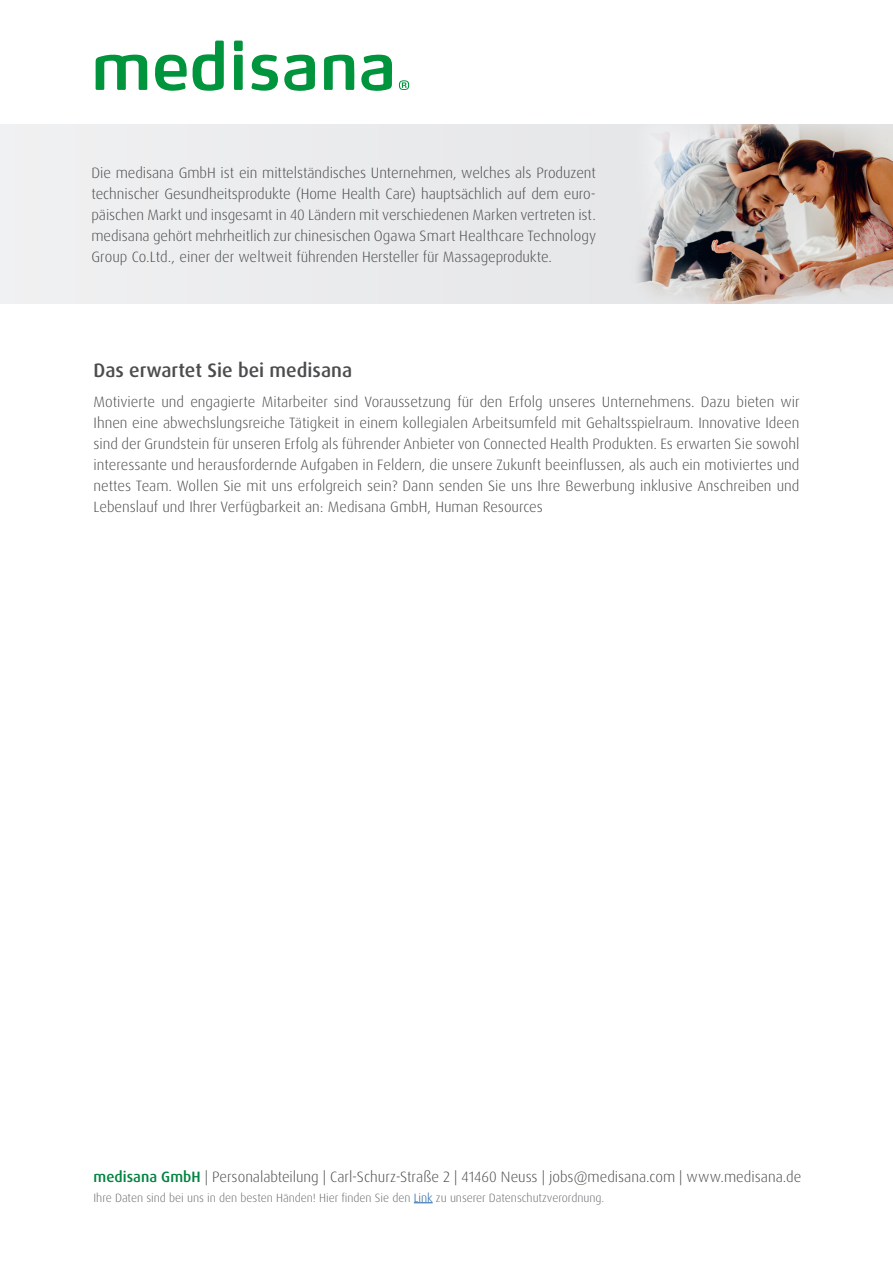
<style>
.page{position:relative;width:893px;height:1263px;background:#fff}
.page>*{position:absolute;margin:0;border:0;box-sizing:border-box;transform-origin:0 0}
.Copie-Text{font:500 19.5px "Dax Pro";color:#4b4c4d}
.Copie-Text-2{font:300 15px/21px "Dax Pro";color:#4b4c4d;text-align:justify}
.Copie-Text-3{font:300 12px "Dax Pro";letter-spacing:-.005em;color:#6c6d70}
.s1{font-weight:500;color:#008240}
.s2{color:#175d9e}
</style>
<div class="page">
<svg style="left:399px;top:80px;width:10px;height:10px"></svg>
<svg style="left:96px;top:54px;width:51px;height:36px"></svg>
<svg style="left:234px;top:41px;width:9px;height:49px"></svg>
<svg style="left:155px;top:41px;width:69px;height:50px"></svg>
<svg style="left:324px;top:54px;width:68px;height:37px"></svg>
<svg style="left:251px;top:54px;width:64px;height:37px"></svg>
<div style="left:0;top:124px;width:893px;height:179px;background:#ebebed"></div>
<img style="left:636px;top:124px;width:257px;height:179px">
<svg style="left:414px;top:1202px;width:19px;height:1px"></svg>
<p class="Copie-Text-2" style="left:91px;top:162px;width:506px">Die medisana GmbH ist ein mittelständisches Unternehmen, welches als Produzent technischer Gesundheitsprodukte (Home Health Care) hauptsächlich auf dem euro&shy;päischen Markt und insgesamt in 40 Ländern mit verschiedenen Marken vertreten ist. medisana gehört mehrheitlich zur chinesischen Ogawa Smart Healthcare Technology Group Co.Ltd., einer der weltweit führenden Hersteller für Massageprodukte.</p>
<p class="Copie-Text" style="left:94px;top:357px;width:260px">Das erwartet Sie bei medisana</p>
<p class="Copie-Text-2" style="left:94px;top:391px;width:708px">Motivierte und engagierte Mitarbeiter sind Voraussetzung für den Erfolg unseres Unternehmens. Dazu bieten wir Ihnen eine abwechslungsreiche Tätigkeit in einem kollegialen Arbeitsumfeld mit Gehaltsspielraum. Innovative Ideen sind der Grundstein für unseren Erfolg als führender Anbieter von Connected Health Produkten. Es erwarten Sie sowohl interessante und herausfordernde Aufgaben in Feldern, die unsere Zukunft beeinflussen, als auch ein motiviertes und nettes Team. Wollen Sie mit uns erfolgreich sein? Dann senden Sie uns Ihre Bewerbung inklusive Anschreiben und Lebenslauf und Ihrer Verfügbarkeit an: Medisana GmbH, Human Resources</p>
<p class="Copie-Text-2" style="left:94px;top:1166px;width:709px"><span class="s1">medisana GmbH</span> | Personalabteilung | Carl-Schurz-Straße 2 | 41460 Neuss | jobs@medisana.com | www.medisana.de</p>
<p class="Copie-Text-3" style="left:94px;top:1190px;width:512px">Ihre Daten sind bei uns in den besten Händen! Hier finden Sie den <span class="s2">Link</span> zu unserer Datenschutzverordnung.</p>
</div>
